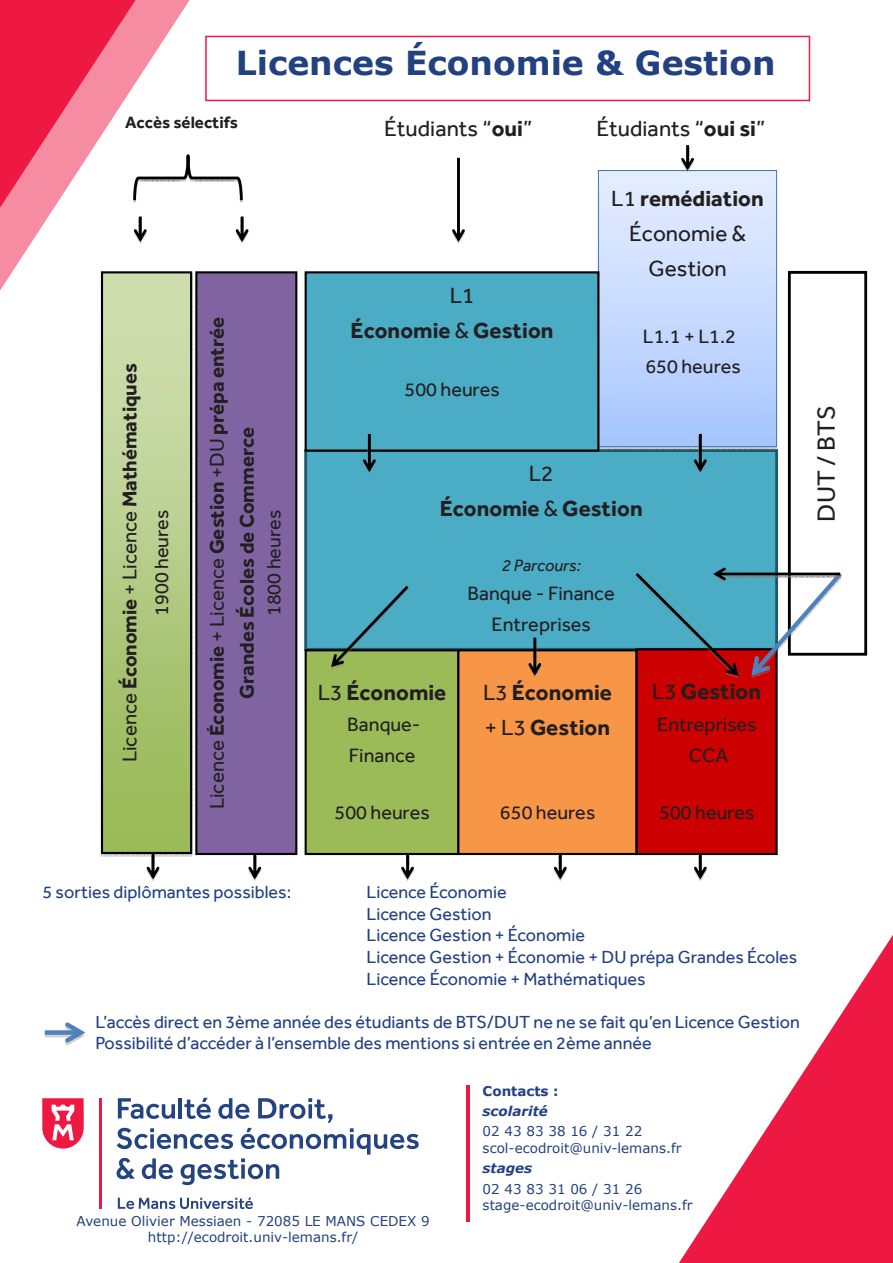
<style>
.page{position:relative;width:893px;height:1263px;background:#fff}
.page>*{position:absolute;margin:0;border:0;box-sizing:border-box;transform-origin:0 0}
.t1{font:700 33px "Verdana";color:#224181}
.t2{font:25.5px "Effra";color:#231f20}
.t3{font:700 22.5px/35px "Effra";color:#231f20}
.t4{font:22.5px/35px "Effra";color:#231f20;text-align:center}
.t5{font:700 20.55px/30px "Effra";color:#231f20;text-align:center}
.t6{font:19.8px/30.6px "Effra";color:#231f20}
.t7{font:18px "Effra";color:#224181}
.t8{font:700 16.95px "Effra";letter-spacing:.005em;color:#231f20}
.t9{font:italic 16.95px "Effra";color:#231f20}
.t10{font:13.5px "Verdana";color:#224181}
.t11{font:italic 700 13.5px "Verdana";color:#224181}
.t12{font:700 13.5px "Verdana";color:#224181}
.s1{font-weight:700}
.s2{font-weight:400}
</style>
<div class="page">
<svg style="left:679px;top:935px;width:214px;height:328px"></svg>
<svg style="left:0;top:208px;width:236px;height:402px"></svg>
<hr style="left:466px;top:1085px;width:3px;height:137px;background:#ed1943">
<svg style="left:117px;top:1098px;width:302px;height:87px"></svg>
<hr style="left:99px;top:1098px;width:2px;height:111px;background:#ed1943">
<svg style="left:43px;top:1098px;width:41px;height:50px"></svg>
<svg style="left:118px;top:1197px;width:135px;height:12px"></svg>
<div style="left:196px;top:272px;width:100px;height:582px;background:#8064a2"></div>
<div style="left:195px;top:271px;width:102px;height:584px;border:2px solid #000"></div>
<div style="left:306px;top:451px;width:471px;height:198px;background:#4bacc6"></div>
<div style="left:304px;top:449px;width:474px;height:202px;border:3px solid #205867"></div>
<div style="left:306px;top:650px;width:152px;height:204px;background:#9bbb59"></div>
<div style="left:305px;top:649px;width:154px;height:206px;border:2px solid #000"></div>
<div style="left:458px;top:650px;width:179px;height:204px;background:#f79646"></div>
<div style="left:457px;top:649px;width:181px;height:206px;border:2px solid #000"></div>
<div style="left:637px;top:649px;width:140px;height:205px;background:#c00"></div>
<div style="left:635px;top:648px;width:143px;height:207px;border:2px solid #000"></div>
<div style="left:788px;top:271px;width:79px;height:385px;border:3px solid #000"></div>
<svg style="left:554px;top:854px;width:13px;height:27px"></svg>
<svg style="left:694px;top:854px;width:13px;height:28px"></svg>
<svg style="left:401px;top:854px;width:13px;height:28px"></svg>
<svg style="left:248px;top:854px;width:14px;height:28px"></svg>
<svg style="left:101px;top:274px;width:91px;height:607px;background:#9db077"></svg>
<svg style="left:134px;top:216px;width:13px;height:28px"></svg>
<svg style="left:236px;top:216px;width:13px;height:28px"></svg>
<div style="left:306px;top:272px;width:292px;height:179px;background:#4bacc6"></div>
<div style="left:305px;top:271px;width:294px;height:181px;border:2px solid #000"></div>
<svg style="left:0;top:0;width:244px;height:208px"></svg>
<svg style="left:452px;top:158px;width:13px;height:86px"></svg>
<svg style="left:331px;top:586px;width:77px;height:83px"></svg>
<svg style="left:363px;top:434px;width:13px;height:40px"></svg>
<svg style="left:598px;top:145px;width:179px;height:329px;background:#bed5f6"></svg>
<svg style="left:528px;top:638px;width:14px;height:40px"></svg>
<svg style="left:636px;top:567px;width:206px;height:111px"></svg>
<div style="left:205px;top:36px;width:605px;height:65px;border:2px solid #ed1943"></div>
<hr style="left:45px;top:1033px;width:36px;height:4px;background:#d3d3d3">
<div style="left:45px;top:1030px;width:36px;height:5px;background:#4f81bd"></div>
<svg style="left:61px;top:1022px;width:25px;height:24px"></svg>
<p class="t1" style="left:236px;top:40px;width:541px">Licences Économie &amp; Gestion</p>
<p class="t8" style="left:125px;top:112px;width:114px">Accès sélectifs</p>
<p class="t4" style="left:384px;top:110px;width:150px">Étudiants “<span class="s1">oui</span>”</p>
<p class="t4" style="left:597px;top:111px;width:170px">Étudiants “<span class="s1">oui si</span>”</p>
<p class="t5" style="left:114px;top:762px;width:401px;rotate:-90deg"><span class="s2">Licence</span> Économie <span class="s2">+ Licence</span> Mathématiques</p>
<p class="t6" style="left:146px;top:616px;width:108px;rotate:-90deg">1900 heures</p>
<p class="t5" style="left:201px;top:809px;width:494px;rotate:-90deg"><span class="s2">Licence</span> Économie <span class="s2">+ Licence</span> Gestion <span class="s2">+DU</span> prépa entrée<br>Grandes Écoles de Commerce</p>
<p class="t6" style="left:258px;top:616px;width:108px;rotate:-90deg">1800 heures</p>
<p class="t3" style="left:351px;top:277px;width:204px;text-indent:99px"><span class="s2">L1<br></span>Économie <span class="s2">&amp;</span> Gestion</p>
<p class="t6" style="left:405px;top:374px;width:97px">500 heures</p>
<p class="t4" style="left:611px;top:181px;width:154px">L1 <span class="s1">remédiation<br></span>Économie &amp;<br>Gestion</p>
<p class="t6" style="left:643px;top:320px;width:99px">L1.1 + L1.2<br>650 heures</p>
<p class="t3" style="left:440px;top:456px;width:204px;text-align:center"><span class="s2">L2<br></span>Économie <span class="s2">&amp;</span> Gestion</p>
<p class="t3" style="left:318px;top:674px;width:130px"><span class="s2">L3</span> Économie</p>
<p class="t6" style="left:347px;top:709px;width:75px">Banque-<br>Finance</p>
<p class="t6" style="left:334px;top:797px;width:97px">500 heures</p>
<p class="t9" style="left:502px;top:555px;width:81px">2 Parcours:</p>
<p class="t6" style="left:468px;top:578px;width:149px;text-align:center">Banque - Finance<br>Entreprises</p>
<p class="t3" style="left:483px;top:674px;width:130px"><span class="s2">L3</span> Économie <span class="s2">+ L3</span> Gestion</p>
<p class="t6" style="left:500px;top:797px;width:97px">650 heures</p>
<p class="t3" style="left:652px;top:673px;width:110px"><span class="s2">L3</span> Gestion</p>
<p class="t6" style="left:657px;top:709px;width:101px;text-align:center">Entreprises<br>CCA</p>
<p class="t6" style="left:659px;top:796px;width:97px">500 heures</p>
<p class="t2" style="left:811px;top:521px;width:118px;rotate:-90deg">DUT / BTS</p>
<p class="t7" style="left:43px;top:881px;width:250px">5 sorties diplômantes possibles:</p>
<p class="t7" style="left:367px;top:881px;width:142px">Licence Économie</p>
<p class="t7" style="left:367px;top:903px;width:127px">Licence Gestion</p>
<p class="t7" style="left:367px;top:925px;width:220px">Licence Gestion + Économie</p>
<p class="t7" style="left:367px;top:946px;width:432px">Licence Gestion + Économie + DU prépa Grandes Écoles</p>
<p class="t7" style="left:367px;top:968px;width:281px">Licence Économie + Mathématiques</p>
<p class="t7" style="left:95px;top:1011px;width:706px">L’accès direct en 3ème année des étudiants de BTS/DUT ne ne se fait qu’en Licence Gestion</p>
<p class="t7" style="left:95px;top:1033px;width:558px">Possibilité d’accéder à l’ensemble des mentions si entrée en 2ème année</p>
<p class="t10" style="left:77px;top:1212px;width:355px">Avenue Olivier Messiaen - 72085 LE MANS CEDEX 9</p>
<p class="t10" style="left:148px;top:1228px;width:212px">http://ecodroit.univ-lemans.fr/</p>
<p class="t12" style="left:483px;top:1081px;width:77px">Contacts :</p>
<p class="t11" style="left:483px;top:1101px;width:67px">scolarité</p>
<p class="t10" style="left:483px;top:1122px;width:161px">02 43 83 38 16 / 31 22</p>
<p class="t10" style="left:483px;top:1138px;width:200px">scol-ecodroit@univ-lemans.fr</p>
<p class="t11" style="left:483px;top:1159px;width:51px">stages</p>
<p class="t10" style="left:483px;top:1179px;width:161px">02 43 83 31 06 / 31 26</p>
<p class="t10" style="left:483px;top:1195px;width:211px">stage-ecodroit@univ-lemans.fr</p>
</div>
